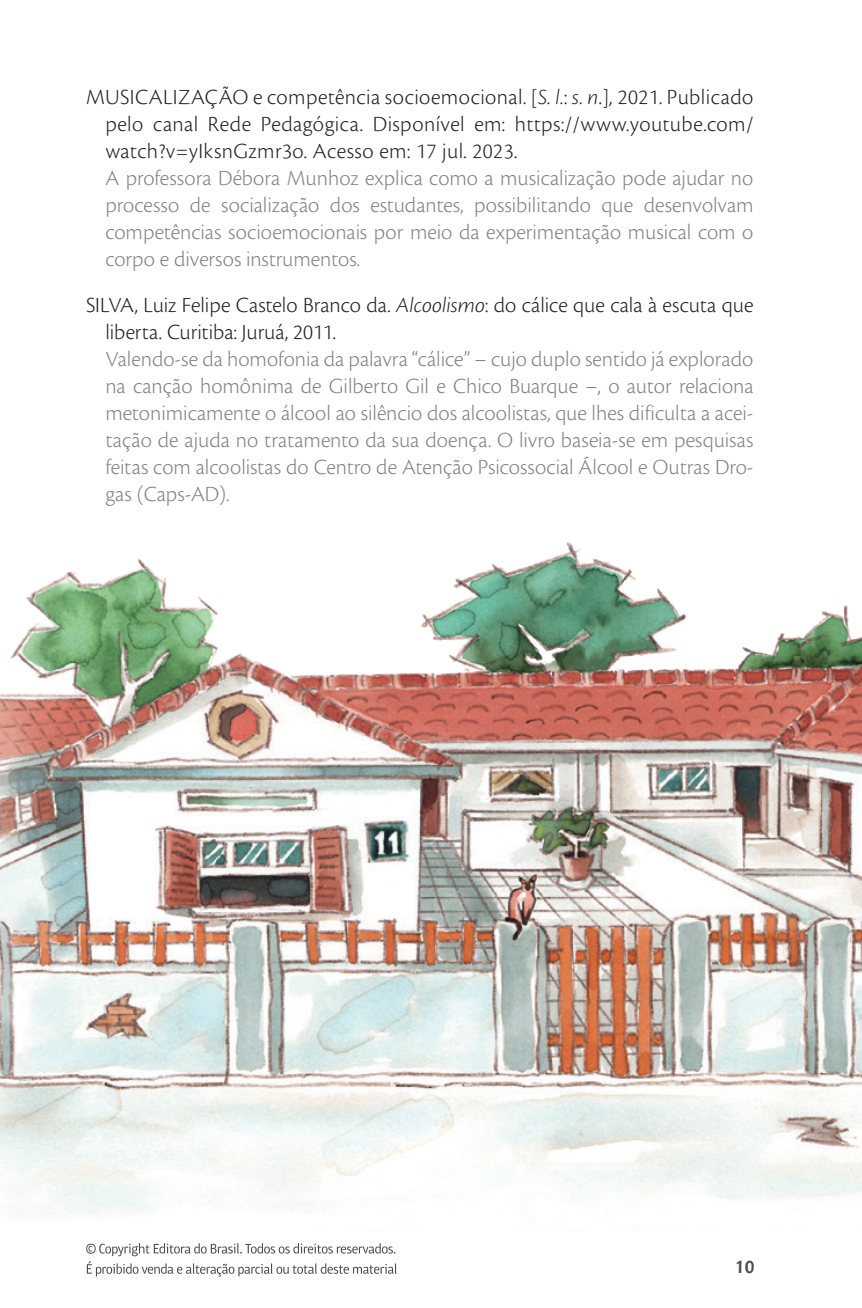
<style>
.page{position:relative;width:862px;height:1308px;background:#fff}
.page>*{position:absolute;margin:0;border:0;box-sizing:border-box;transform-origin:0 0}
.t1{font:300 22.5px/27px "Cronos Pro";color:#808285;text-align:justify}
.t2{font:300 22.5px/27px "Cronos Pro";letter-spacing:.005em;color:#231f20;text-align:justify}
.t3{font:500 18px "Highlander Std";color:#4b4c4d}
.s1{font-style:italic}
</style>
<div class="page">
<svg style="left:86px;top:1243px;width:310px;height:33px"></svg>
<img style="left:0;top:542px;width:861px;height:674px">
<p class="t2" style="left:105px;top:83px;width:649px;text-indent:-19px">MUSICALIZAÇÃO e competência socioemocional. [<span class="s1">S. l.</span>: <span class="s1">s. n</span>.]<span class="s1">,</span> 2021. Publicado pelo canal Rede Pedagógica. Disponível em: https://www.youtube.com/ watch?v=yIksnGzmr3o. Acesso em: 17 jul. 2023.</p>
<p class="t1" style="left:105px;top:164px;width:649px">A professora Débora Munhoz explica como a musicalização pode ajudar no processo de socialização dos estudantes, possibilitando que desenvolvam competências socioemocionais por meio da experimentação musical com o corpo e diversos instrumentos.</p>
<p class="t2" style="left:105px;top:291px;width:649px;text-indent:-19px">SILVA, Luiz Felipe Castelo Branco da. <span class="s1">Alcoolismo</span>: do cálice que cala à escuta que liberta. Curitiba: Juruá, 2011.</p>
<p class="t1" style="left:105px;top:345px;width:649px">Valendo-se da homofonia da palavra “cálice” – cujo duplo sentido já explorado na canção homônima de Gilberto Gil e Chico Buarque –, o autor relaciona metonimicamente o álcool ao silêncio dos alcoolistas, que lhes dificulta a acei&shy;tação de ajuda no tratamento da sua doença. O livro baseia-se em pesquisas feitas com alcoolistas do Centro de Atenção Psicossocial Álcool e Outras Dro&shy;gas (Caps-AD).</p>
<p class="t3" style="left:734px;top:1257px;width:21px">10</p>
</div>
